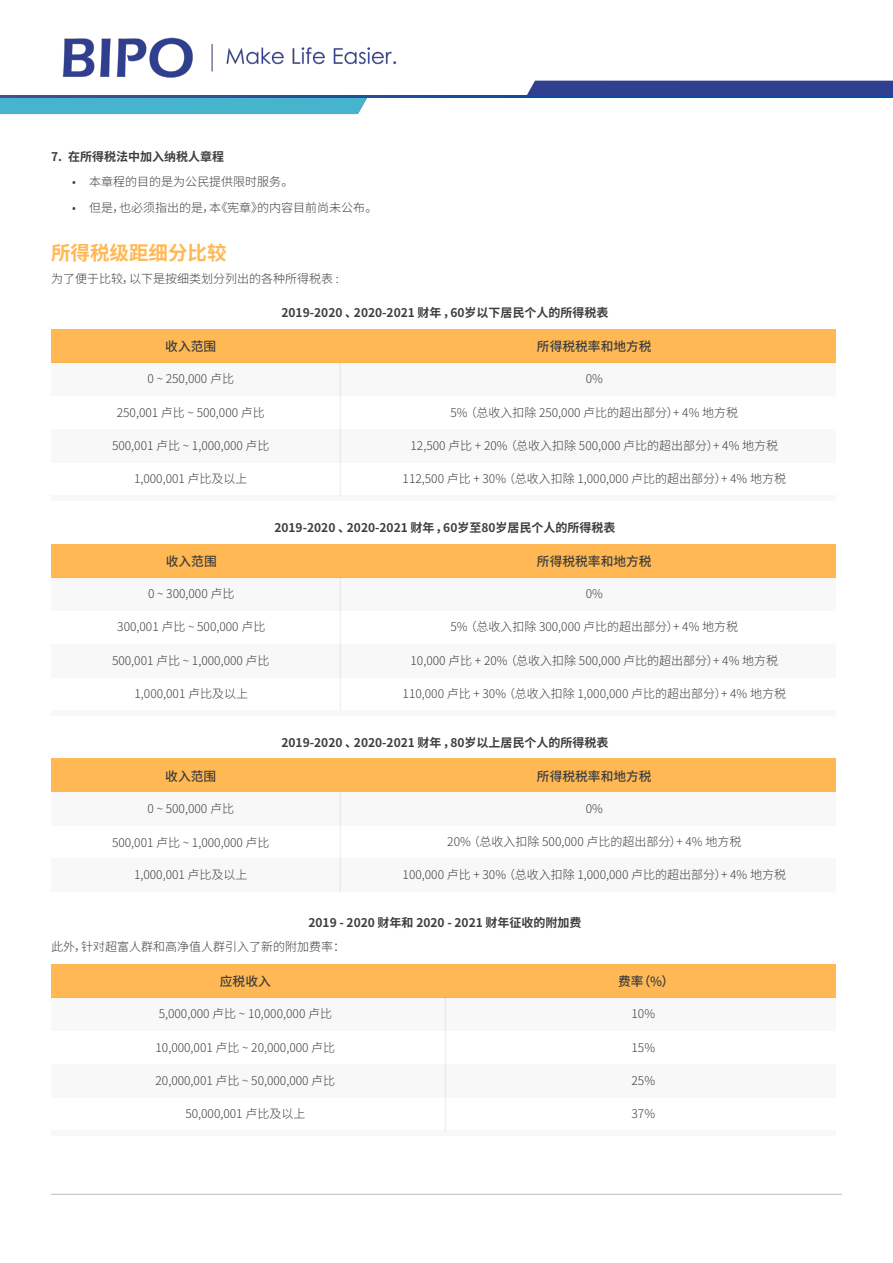
<style>
.page{position:relative;width:893px;height:1263px;background:#fff}
.page>*{position:absolute;margin:0;border:0;box-sizing:border-box;transform-origin:0 0}
.t1{font:700 19.5px "Source Han Sans CN";color:#ffb853}
.t2{font:500 12.75px "Source Han Sans CN";color:#3c3e40}
.t3{font:300 12px "Source Han Sans CN";color:#3c3e40}
.t4{font:700 12px "Source Han Sans CN";color:#3c3e40}
</style>
<div class="page">
<hr style="left:51px;top:1194px;width:791px;height:1px;background:#bcbdc0">
<img style="left:62px;top:37px;width:335px;height:41px">
<svg style="left:0;top:97px;width:367px;height:17px;background:#48aec9"></svg>
<div style="left:527px;top:81px;width:366px;height:14px;background:#303f90"></div>
<svg style="left:0;top:95px;width:893px;height:2px;background:#1d4f97"></svg>
<div style="left:51px;top:329px;width:785px;height:34px;background:#ffb853"></div>
<div style="left:51px;top:544px;width:785px;height:33px;background:#ffb853"></div>
<div style="left:51px;top:759px;width:785px;height:33px;background:#ffb853"></div>
<div style="left:51px;top:964px;width:785px;height:33px;background:#ffb853"></div>
<div style="left:51px;top:363px;width:785px;height:33px;background:#f8f8f8"></div>
<div style="left:51px;top:577px;width:785px;height:34px;background:#f8f8f8"></div>
<div style="left:51px;top:792px;width:785px;height:33px;background:#f8f8f8"></div>
<div style="left:51px;top:997px;width:785px;height:34px;background:#f8f8f8"></div>
<div style="left:51px;top:429px;width:785px;height:34px;background:#f8f8f8"></div>
<div style="left:51px;top:644px;width:785px;height:33px;background:#f8f8f8"></div>
<div style="left:51px;top:859px;width:785px;height:33px;background:#f8f8f8"></div>
<div style="left:51px;top:1064px;width:785px;height:33px;background:#f8f8f8"></div>
<div style="left:51px;top:496px;width:785px;height:5px;background:#f8f8f8"></div>
<div style="left:51px;top:710px;width:785px;height:6px;background:#f8f8f8"></div>
<div style="left:51px;top:1131px;width:785px;height:5px;background:#f8f8f8"></div>
<hr style="left:340px;top:363px;width:1px;height:133px;background:#231f20">
<hr style="left:340px;top:577px;width:1px;height:134px;background:#231f20">
<hr style="left:340px;top:792px;width:1px;height:100px;background:#231f20">
<hr style="left:445px;top:997px;width:1px;height:134px;background:#231f20">
<p class="t4" style="left:51px;top:149px;width:175px">7. 在所得税法中加入纳税人章程</p>
<p class="t3" style="left:72px;top:175px;width:223px">• 本章程的目的是为公民提供限时服务。</p>
<p class="t3" style="left:72px;top:200px;width:307px">• 但是，也必须指出的是，本《宪章》的内容目前尚未公布。</p>
<p class="t1" style="left:51px;top:241px;width:177px">所得税级距细分比较</p>
<p class="t3" style="left:51px;top:272px;width:289px">为了便于比较，以下是按细类划分列出的各种所得税表 :</p>
<p class="t4" style="left:281px;top:306px;width:328px">2019-2020 、2020-2021 财年 ，60岁以下居民个人的所得税表</p>
<p class="t2" style="left:165px;top:339px;width:52px">收入范围</p>
<p class="t2" style="left:537px;top:339px;width:116px">所得税税率和地方税</p>
<p class="t3" style="left:148px;top:372px;width:88px">0 ~ 250,000 卢比</p>
<p class="t3" style="left:586px;top:372px;width:19px">0%</p>
<p class="t3" style="left:117px;top:405px;width:150px">250,001 卢比 ~ 500,000 卢比</p>
<p class="t3" style="left:450px;top:405px;width:289px">5% （总收入扣除 250,000 卢比的超出部分）+ 4% 地方税</p>
<p class="t3" style="left:112px;top:439px;width:159px">500,001 卢比 ~ 1,000,000 卢比</p>
<p class="t3" style="left:410px;top:439px;width:369px">12,500 卢比 + 20% （总收入扣除 500,000 卢比的超出部分）+ 4% 地方税</p>
<p class="t3" style="left:134px;top:472px;width:115px">1,000,001 卢比及以上</p>
<p class="t3" style="left:403px;top:472px;width:385px">112,500 卢比 + 30% （总收入扣除 1,000,000 卢比的超出部分）+ 4% 地方税</p>
<p class="t4" style="left:274px;top:521px;width:343px">2019-2020 、2020-2021 财年 ，60岁至80岁居民个人的所得税表</p>
<p class="t2" style="left:166px;top:554px;width:52px">收入范围</p>
<p class="t2" style="left:537px;top:554px;width:116px">所得税税率和地方税</p>
<p class="t3" style="left:148px;top:587px;width:88px">0 ~ 300,000 卢比</p>
<p class="t3" style="left:586px;top:587px;width:19px">0%</p>
<p class="t3" style="left:117px;top:620px;width:150px">300,001 卢比 ~ 500,000 卢比</p>
<p class="t3" style="left:450px;top:620px;width:289px">5% （总收入扣除 300,000 卢比的超出部分）+ 4% 地方税</p>
<p class="t3" style="left:112px;top:653px;width:159px">500,001 卢比 ~ 1,000,000 卢比</p>
<p class="t3" style="left:135px;top:687px;width:115px">1,000,001 卢比及以上</p>
<p class="t3" style="left:410px;top:653px;width:369px">10,000 卢比 + 20% （总收入扣除 500,000 卢比的超出部分）+ 4% 地方税</p>
<p class="t3" style="left:403px;top:687px;width:385px">110,000 卢比 + 30% （总收入扣除 1,000,000 卢比的超出部分）+ 4% 地方税</p>
<p class="t4" style="left:281px;top:735px;width:328px">2019-2020 、2020-2021 财年 ，80岁以上居民个人的所得税表</p>
<p class="t2" style="left:165px;top:769px;width:52px">收入范围</p>
<p class="t2" style="left:537px;top:769px;width:116px">所得税税率和地方税</p>
<p class="t3" style="left:148px;top:802px;width:88px">0 ~ 500,000 卢比</p>
<p class="t3" style="left:586px;top:802px;width:19px">0%</p>
<p class="t3" style="left:112px;top:836px;width:159px">500,001 卢比 ~ 1,000,000 卢比</p>
<p class="t3" style="left:447px;top:835px;width:296px">20% （总收入扣除 500,000 卢比的超出部分）+ 4% 地方税</p>
<p class="t3" style="left:134px;top:868px;width:115px">1,000,001 卢比及以上</p>
<p class="t3" style="left:403px;top:868px;width:385px">100,000 卢比 + 30% （总收入扣除 1,000,000 卢比的超出部分）+ 4% 地方税</p>
<p class="t4" style="left:308px;top:916px;width:275px">2019 - 2020 财年和 2020 - 2021 财年征收的附加费</p>
<p class="t3" style="left:51px;top:940px;width:295px">此外，针对超富人群和高净值人群引入了新的附加费率：</p>
<p class="t2" style="left:220px;top:974px;width:52px">应税收入</p>
<p class="t3" style="left:159px;top:1007px;width:175px">5,000,000 卢比 ~ 10,000,000 卢比</p>
<p class="t3" style="left:155px;top:1041px;width:181px">10,000,001 卢比 ~ 20,000,000 卢比</p>
<p class="t3" style="left:155px;top:1073px;width:181px">20,000,001 卢比 ~ 50,000,000 卢比</p>
<p class="t3" style="left:185px;top:1107px;width:122px">50,000,001 卢比及以上</p>
<p class="t2" style="left:618px;top:974px;width:58px">费率（%）</p>
<p class="t3" style="left:631px;top:1007px;width:25px">10%</p>
<p class="t3" style="left:631px;top:1041px;width:25px">15%</p>
<p class="t3" style="left:631px;top:1073px;width:25px">25%</p>
<p class="t3" style="left:631px;top:1107px;width:25px">37%</p>
</div>
